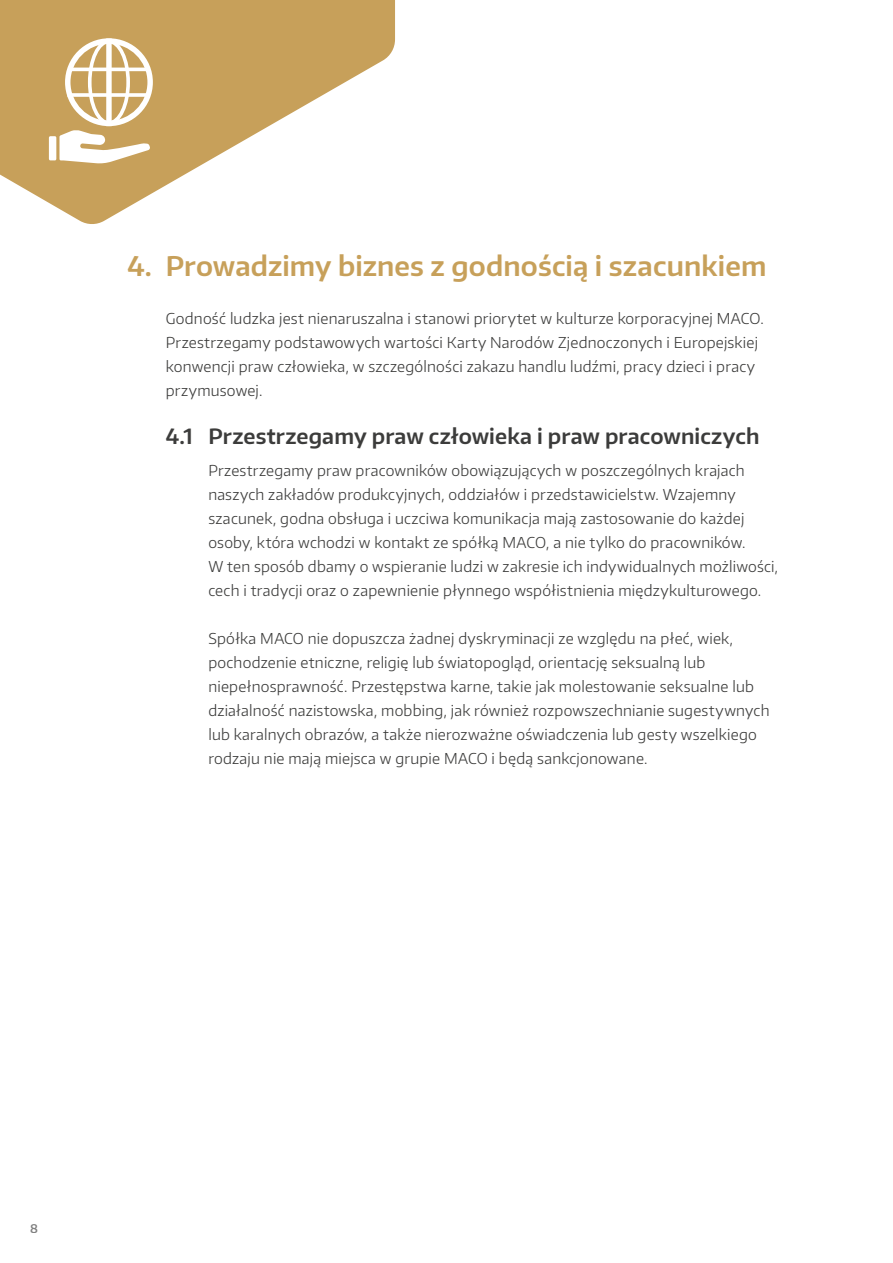
<style>
.page{position:relative;width:893px;height:1263px;background:#fff}
.page>*{position:absolute;margin:0;border:0;box-sizing:border-box;transform-origin:0 0}
.t1{font:600 27px "Encode Sans Normal";letter-spacing:.005em;color:#c7a05a}
.t2{font:600 21px "Encode Sans Normal";letter-spacing:.005em;color:#3c3c3b}
.t3{font:300 15px/24px "Encode Sans Normal";letter-spacing:.015em;color:#3c3c3b}
.t4{font:600 12px "Encode Sans Normal";color:#000}
</style>
<div class="page">
<svg style="left:0;top:0;width:395px;height:224px;fill:#c7a05a"></svg>
<svg style="left:49px;top:38px;width:106px;height:130px"></svg>
<h1 class="t1" style="left:128px;top:248px;width:640px">4. Prowadzimy biznes z godnością i szacunkiem</h1>
<p class="t3" style="left:166px;top:306px;width:599px">Godność ludzka jest nienaruszalna i stanowi priorytet w kulturze korporacyjnej MACO.<br>Przestrzegamy podstawowych wartości Karty Narodów Zjednoczonych i Europejskiej konwencji praw człowieka, w szczególności zakazu handlu ludźmi, pracy dzieci i pracy przymusowej.</p>
<h2 class="t2" style="left:166px;top:422px;width:595px">4.1 Przestrzegamy praw człowieka i praw pracowniczych</h2>
<p class="t3" style="left:208px;top:458px;width:571px">Przestrzegamy praw pracowników obowiązujących w poszczególnych krajach naszych zakładów produkcyjnych, oddziałów i przedstawicielstw. Wzajemny szacunek, godna obsługa i uczciwa komunikacja mają zastosowanie do każdej osoby, która wchodzi w kontakt ze spółką MACO, a nie tylko do pracowników.<br>W ten sposób dbamy o wspieranie ludzi w zakresie ich indywidualnych możliwości, cech i tradycji oraz o zapewnienie płynnego współistnienia międzykulturowego.</p>
<p class="t3" style="left:208px;top:626px;width:563px">Spółka MACO nie dopuszcza żadnej dyskryminacji ze względu na płeć, wiek, pochodzenie etniczne, religię lub światopogląd, orientację seksualną lub niepełnosprawność. Przestępstwa karne, takie jak molestowanie seksualne lub działalność nazistowska, mobbing, jak również rozpowszechnianie sugestywnych lub karalnych obrazów, a także nierozważne oświadczenia lub gesty wszelkiego rodzaju nie mają miejsca w grupie MACO i będą sankcjonowane.</p>
<p class="t4" style="left:30px;top:1220px;width:9px">8</p>
</div>
